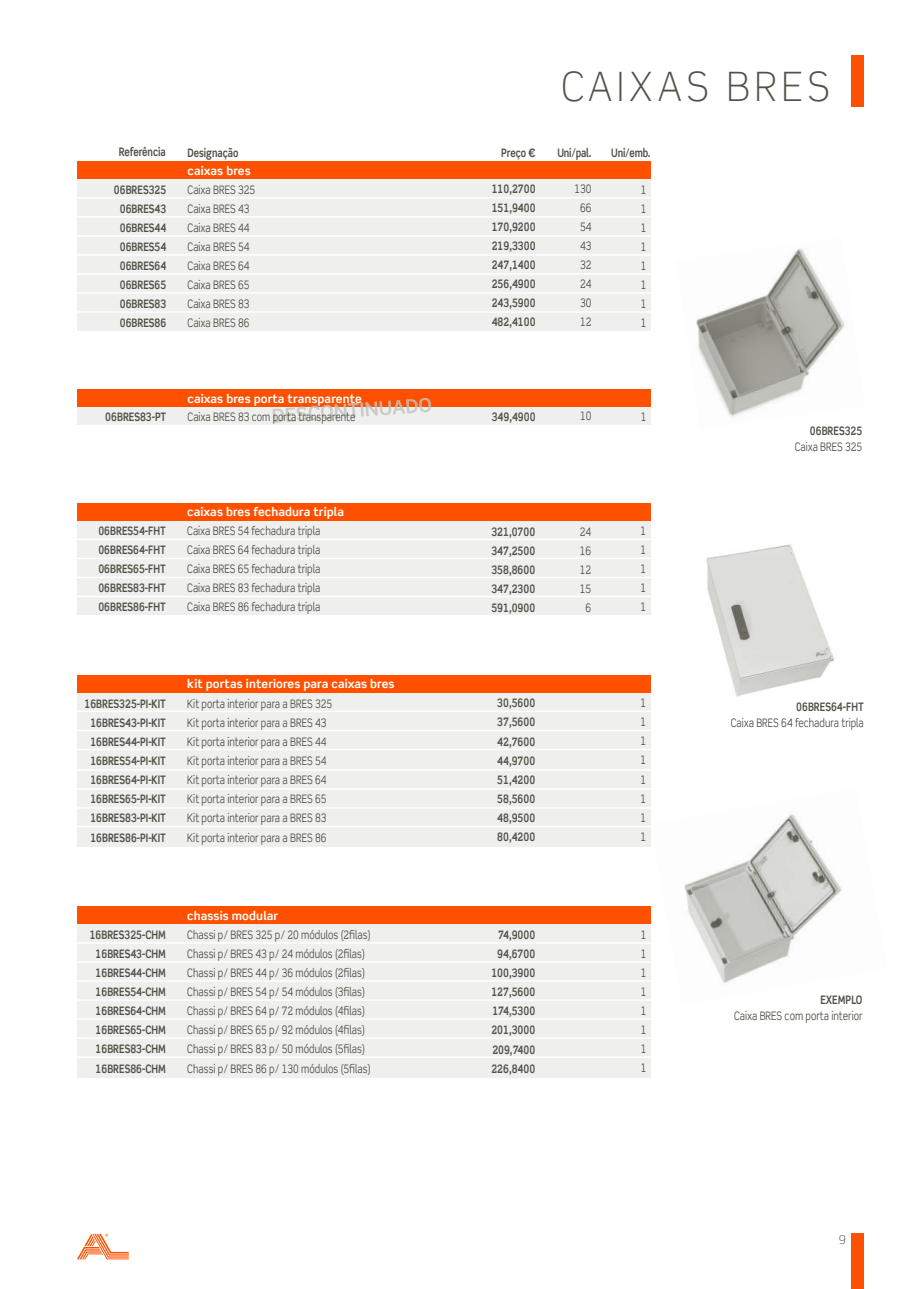
<style>
.page{position:relative;width:919px;height:1289px;background:#fff}
.page>*{position:absolute;margin:0;border:0;box-sizing:border-box;transform-origin:0 0}
.t1{font:300 40.5px "Scene Std";letter-spacing:.12em;color:#535249;scale:.95 1}
.t2{font:300 12px "Scene Std";color:#535249}
.t3{font:11.7px/19px "Scene Std";color:#535249;text-align:justify;scale:.8 1}
.t4{font:700 11.7px/19px "Scene Std";color:#535249;text-align:center;scale:.8 1}
.t5{font:700 11.7px "Scene Std";letter-spacing:.01em;color:#fff}
</style>
<div class="page">
<img style="left:696px;top:248px;width:149px;height:169px">
<img style="left:650px;top:787px;width:192px;height:218px">
<img style="left:706px;top:544px;width:128px;height:153px">
<div style="left:77px;top:179px;width:573px;height:152px;background:#efefee"></div>
<div style="left:77px;top:162px;width:573px;height:17px;background:#ff5000"></div>
<hr style="left:74px;top:197px;width:580px;height:2px;background:#fff">
<hr style="left:74px;top:216px;width:580px;height:2px;background:#fff">
<hr style="left:74px;top:235px;width:580px;height:2px;background:#fff">
<hr style="left:74px;top:254px;width:580px;height:2px;background:#fff">
<hr style="left:74px;top:273px;width:580px;height:2px;background:#fff">
<div style="left:77px;top:406px;width:573px;height:20px;background:#efefee"></div>
<div style="left:77px;top:389px;width:573px;height:17px;background:#ff5000"></div>
<hr style="left:73px;top:425px;width:580px;height:1px;background:#fff">
<div style="left:77px;top:520px;width:573px;height:95px;background:#efefee"></div>
<div style="left:77px;top:503px;width:573px;height:17px;background:#ff5000"></div>
<hr style="left:73px;top:538px;width:581px;height:2px;background:#fff">
<hr style="left:74px;top:557px;width:580px;height:2px;background:#fff">
<hr style="left:74px;top:576px;width:580px;height:2px;background:#fff">
<hr style="left:74px;top:595px;width:580px;height:2px;background:#fff">
<div style="left:77px;top:692px;width:573px;height:154px;background:#efefee"></div>
<div style="left:77px;top:675px;width:573px;height:17px;background:#ff5000"></div>
<hr style="left:73px;top:710px;width:581px;height:2px;background:#fff">
<hr style="left:73px;top:729px;width:581px;height:2px;background:#fff">
<hr style="left:74px;top:748px;width:580px;height:2px;background:#fff">
<div style="left:77px;top:923px;width:573px;height:154px;background:#efefee"></div>
<div style="left:77px;top:906px;width:573px;height:17px;background:#ff5000"></div>
<hr style="left:73px;top:942px;width:581px;height:1px;background:#fff">
<hr style="left:73px;top:961px;width:581px;height:1px;background:#fff">
<hr style="left:74px;top:980px;width:580px;height:1px;background:#fff">
<hr style="left:74px;top:999px;width:580px;height:1px;background:#fff">
<hr style="left:74px;top:1018px;width:580px;height:1px;background:#fff">
<hr style="left:74px;top:1037px;width:580px;height:1px;background:#fff">
<hr style="left:74px;top:1056px;width:580px;height:1px;background:#fff">
<hr style="left:74px;top:292px;width:580px;height:2px;background:#fff">
<hr style="left:74px;top:311px;width:580px;height:2px;background:#fff">
<hr style="left:73px;top:769px;width:581px;height:1px;background:#fff">
<hr style="left:73px;top:788px;width:581px;height:1px;background:#fff">
<hr style="left:74px;top:807px;width:580px;height:1px;background:#fff">
<hr style="left:73px;top:825px;width:581px;height:2px;background:#fff">
<svg style="left:272px;top:398px;width:159px;height:25px"></svg>
<div style="left:851px;top:1233px;width:12px;height:55px;background:#ff5000"></div>
<div style="left:850px;top:55px;width:13px;height:51px;background:#ff5000"></div>
<svg style="left:77px;top:1233px;width:52px;height:26px"></svg>
<h1 class="t1" style="left:561px;top:61px;width:284px">CAIXAS BRES</h1>
<p class="t4" style="left:119px;top:142px;width:60px">Referência</p>
<p class="t4" style="left:187px;top:143px;width:65px">Designação</p>
<p class="t4" style="left:501px;top:143px;width:45px">Preço €</p>
<p class="t4" style="left:557px;top:143px;width:44px">Uni/pal.</p>
<p class="t4" style="left:611px;top:143px;width:51px">Uni/emb.</p>
<p class="t5" style="left:188px;top:163px;width:65px">caixas bres</p>
<p class="t4" style="left:491px;top:179px;width:56px;text-align:justify">110,2700<br>151,9400<br>170,9200<br>219,3300<br>247,1400<br>256,4900<br>243,5900<br>482,4100</p>
<p class="t4" style="left:114px;top:180px;width:67px">06BRES325<br>06BRES43<br>06BRES44<br>06BRES54<br>06BRES64<br>06BRES65<br>06BRES83<br>06BRES86</p>
<p class="t3" style="left:188px;top:180px;width:86px;text-align:left">Caixa BRES 325<br>Caixa BRES 43<br>Caixa BRES 44<br>Caixa BRES 54<br>Caixa BRES 64<br>Caixa BRES 65<br>Caixa BRES 83<br>Caixa BRES 86</p>
<p class="t3" style="left:574px;top:179px;width:23px;text-align:center">130<br>66<br>54<br>43<br>32<br>24<br>30<br>12</p>
<p class="t3" style="left:641px;top:180px;width:9px">1<br>1<br>1<br>1<br>1<br>1<br>1<br>1</p>
<p class="t5" style="left:188px;top:391px;width:176px">caixas bres porta transparente</p>
<p class="t4" style="left:105px;top:407px;width:78px">06BRES83-PT</p>
<p class="t3" style="left:188px;top:407px;width:211px">Caixa BRES 83 com porta transparente</p>
<p class="t3" style="left:580px;top:406px;width:16px">10</p>
<p class="t3" style="left:641px;top:407px;width:9px">1</p>
<p class="t4" style="left:491px;top:407px;width:56px">349,4900</p>
<p class="t5" style="left:187px;top:505px;width:158px">caixas bres fechadura tripla</p>
<p class="t4" style="left:98px;top:521px;width:86px;text-align:justify">06BRES54-FHT 06BRES64-FHT 06BRES65-FHT 06BRES83-FHT 06BRES86-FHT</p>
<p class="t3" style="left:187px;top:521px;width:168px">Caixa BRES 54 fechadura tripla Caixa BRES 64 fechadura tripla Caixa BRES 65 fechadura tripla Caixa BRES 83 fechadura tripla Caixa BRES 86 fechadura tripla</p>
<p class="t3" style="left:580px;top:521px;width:16px;text-align:center">24<br>16<br>12<br>15<br>6</p>
<p class="t3" style="left:640px;top:521px;width:9px">1<br>1<br>1<br>1<br>1</p>
<p class="t4" style="left:491px;top:521px;width:56px;text-align:justify">321,0700<br>347,2500<br>358,8600<br>347,2300<br>591,0900</p>
<p class="t5" style="left:187px;top:676px;width:209px">kit portas interiores para caixas bres</p>
<p class="t4" style="left:84px;top:694px;width:103px">16BRES325-PI-KIT<br>16BRES43-PI-KIT<br>16BRES44-PI-KIT<br>16BRES54-PI-KIT<br>16BRES64-PI-KIT<br>16BRES65-PI-KIT<br>16BRES83-PI-KIT<br>16BRES86-PI-KIT</p>
<p class="t3" style="left:187px;top:694px;width:182px;text-align:left">Kit porta interior para a BRES 325<br>Kit porta interior para a BRES 43<br>Kit porta interior para a BRES 44<br>Kit porta interior para a BRES 54<br>Kit porta interior para a BRES 64<br>Kit porta interior para a BRES 65<br>Kit porta interior para a BRES 83<br>Kit porta interior para a BRES 86</p>
<p class="t3" style="left:640px;top:693px;width:9px">1<br>1<br>1<br>1<br>1<br>1<br>1<br>1</p>
<p class="t4" style="left:497px;top:693px;width:49px;text-align:justify">30,5600<br>37,5600<br>42,7600<br>44,9700<br>51,4200<br>58,5600<br>48,9500<br>80,4200</p>
<p class="t5" style="left:187px;top:908px;width:92px">chassis modular</p>
<p class="t4" style="left:90px;top:925px;width:97px">16BRES325-CHM<br>16BRES43-CHM<br>16BRES44-CHM<br>16BRES54-CHM<br>16BRES64-CHM<br>16BRES65-CHM<br>16BRES83-CHM<br>16BRES86-CHM</p>
<p class="t3" style="left:187px;top:925px;width:230px;text-align:left">Chassi p/ BRES 325 p/ 20 módulos (2filas)<br>Chassi p/ BRES 43 p/ 24 módulos (2filas)<br>Chassi p/ BRES 44 p/ 36 módulos (2filas)<br>Chassi p/ BRES 54 p/ 54 módulos (3filas)<br>Chassi p/ BRES 64 p/ 72 módulos (4filas)<br>Chassi p/ BRES 65 p/ 92 módulos (4filas)<br>Chassi p/ BRES 83 p/ 50 módulos (5filas)<br>Chassi p/ BRES 86 p/ 130 módulos (5filas)</p>
<p class="t3" style="left:640px;top:924px;width:9px">1<br>1<br>1<br>1<br>1<br>1<br>1<br>1</p>
<p class="t4" style="left:491px;top:925px;width:56px">74,9000<br>94,6700<br>100,3900<br>127,5600<br>174,5300<br>201,3000<br>209,7400<br>226,8400</p>
<p class="t4" style="left:809px;top:421px;width:67px">06BRES325</p>
<p class="t3" style="left:794px;top:437px;width:86px">Caixa BRES 325</p>
<p class="t4" style="left:796px;top:697px;width:86px">06BRES64-FHT</p>
<p class="t3" style="left:730px;top:713px;width:168px">Caixa BRES 64 fechadura tripla</p>
<p class="t4" style="left:820px;top:990px;width:54px">EXEMPLO</p>
<p class="t3" style="left:734px;top:1006px;width:162px">Caixa BRES com porta interior</p>
<p class="t2" style="left:838px;top:1232px;width:9px">9</p>
</div>
